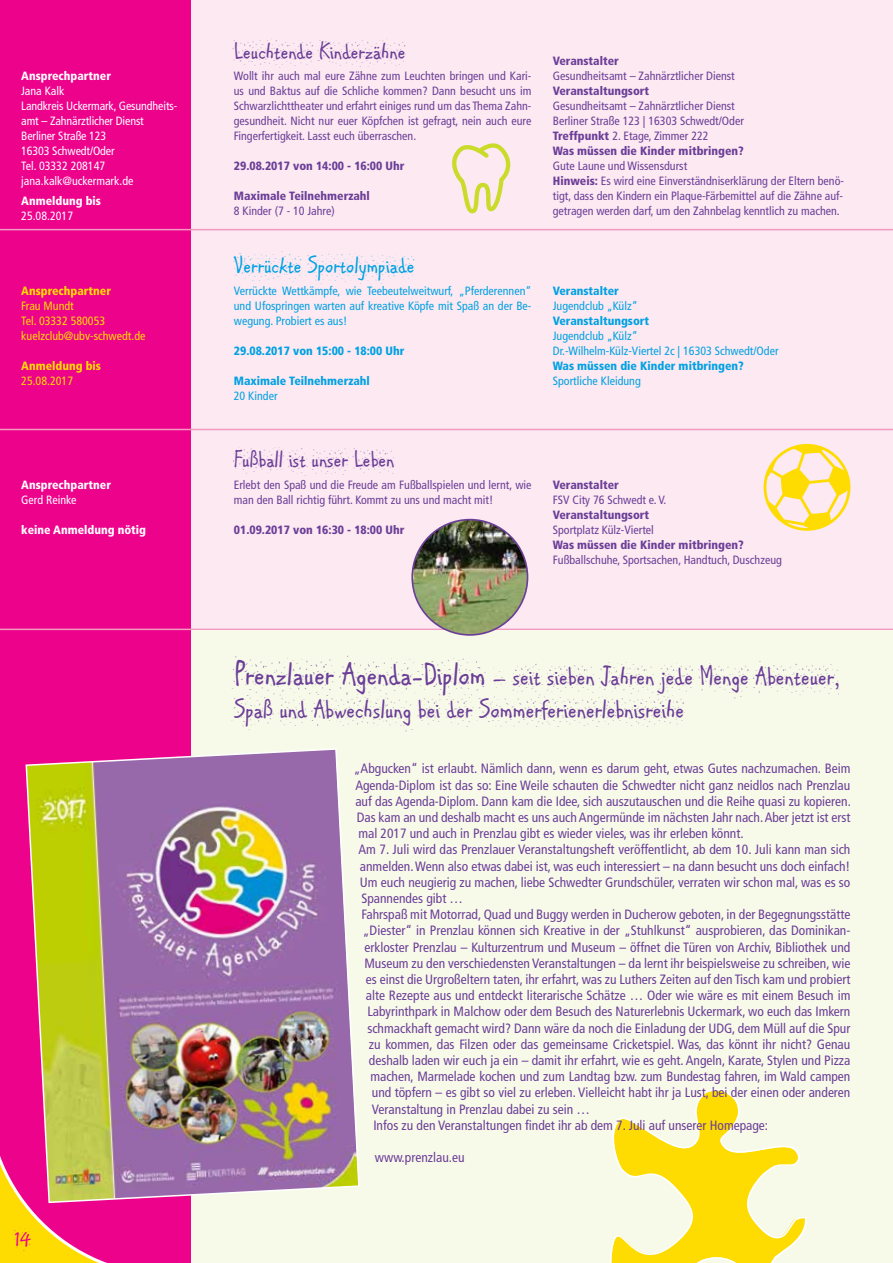
<style>
.page{position:relative;width:893px;height:1263px;background:#fff}
.page>*{position:absolute;margin:0;border:0;box-sizing:border-box;transform-origin:0 0}
.t1{font:27px/32.4px "ARCARTER";color:#6b3e98}
.t2{font:24px "ARCARTER";color:#6b3e98}
.t3{font:24px "ARCARTER";color:#00a1e3}
.t4{font:22.5px "ARCARTER";color:#ed028c}
.t5{font:condensed 13.5px "Frutiger LT Std";color:#6b3e98}
.t6{font:condensed 12px/15px "Frutiger LT Std";color:#6b3e98}
.t7{font:condensed 12px/15px "Frutiger LT Std";color:#00a1e3;text-align:justify}
.t8{font:900 condensed 12px "Frutiger LT Std";color:#6b3e98}
.t9{font:condensed 12px/15px "Frutiger LT Std";letter-spacing:-.01em;color:#fff}
.t10{font:900 condensed 12px "Frutiger LT Std";color:#00a1e3}
.t11{font:900 condensed 12px "Frutiger LT Std";color:#fff}
.t12{font:condensed 12px/15px "Frutiger LT Std";color:#ffdc01}
.t13{font:900 condensed 12px "Frutiger LT Std";color:#ffdc01}
.s1{font-weight:900}
.s2{font-size:33px}
</style>
<div class="page">
<div style="left:0;top:0;width:191px;height:1263px;background:#ed028c"></div>
<svg style="left:0;top:1156px;width:107px;height:107px"></svg>
<div style="left:191px;top:0;width:702px;height:1263px;background:#fce9f1"></div>
<hr style="left:0;top:229px;width:893px;height:1px;background:#f499c2">
<hr style="left:0;top:429px;width:893px;height:1px;background:#f499c2">
<hr style="left:0;top:629px;width:893px;height:1px;background:#f499c2">
<div style="left:191px;top:630px;width:702px;height:633px;background:#f8fae9"></div>
<svg style="left:610px;top:1089px;width:197px;height:174px"></svg>
<img style="left:412px;top:520px;width:115px;height:115px;border-radius:58px">
<div style="left:411px;top:519px;width:117px;height:117px;border:2px solid #6b3e98;border-radius:50%"></div>
<svg style="left:764px;top:444px;width:86px;height:87px"></svg>
<svg style="left:452px;top:143px;width:58px;height:70px"></svg>
<img style="left:25px;top:748px;width:335px;height:456px">
<p class="t11" style="left:21px;top:69px;width:91px">Ansprechpartner</p>
<p class="t9" style="left:21px;top:84px;width:157px">Jana Kalk<br>Landkreis Uckermark, Gesundheits&shy;amt – Zahnärztlicher Dienst<br>Berliner Straße 123<br>16303 Schwedt/Oder<br>Tel. 03332 208147 jana.kalk@uckermark.de</p>
<p class="t11" style="left:21px;top:193px;width:81px">Anmeldung bis</p>
<p class="t9" style="left:21px;top:208px;width:53px">25.08.2017</p>
<p class="t13" style="left:21px;top:284px;width:91px">Ansprechpartner</p>
<p class="t12" style="left:21px;top:298px;width:126px">Frau Mundt<br>Tel. 03332 580053 kuelzclub@ubv-schwedt.de</p>
<p class="t13" style="left:21px;top:359px;width:81px">Anmeldung bis</p>
<p class="t12" style="left:21px;top:373px;width:53px">25.08.2017</p>
<p class="t11" style="left:21px;top:477px;width:91px">Ansprechpartner</p>
<p class="t9" style="left:21px;top:492px;width:57px">Gerd Reinke</p>
<p class="t11" style="left:21px;top:522px;width:126px">keine Anmeldung nötig</p>
<h3 class="t4" style="left:15px;top:1225px;width:18px">14</h3>
<h2 class="t2" style="left:234px;top:36px;width:173px">LEUCHTENDE KINDERZÄHNE</h2>
<p class="t6" style="left:234px;top:69px;width:299px;text-align:justify">Wollt ihr auch mal eure Zähne zum Leuchten bringen und Kari&shy;us und Baktus auf die Schliche kommen? Dann besucht uns im Schwarzlichttheater und erfahrt einiges rund um das Thema Zahn&shy;gesundheit. Nicht nur euer Köpfchen ist gefragt, nein auch eure Fingerfertigkeit. Lasst euch überraschen.</p>
<p class="t8" style="left:234px;top:159px;width:172px">29.08.2017 von 14:00 - 16:00 Uhr</p>
<p class="t8" style="left:234px;top:189px;width:138px">Maximale Teilnehmerzahl</p>
<p class="t6" style="left:234px;top:204px;width:102px">8 Kinder (7 - 10 Jahre)</p>
<h2 class="t3" style="left:234px;top:251px;width:182px">VERRÜCKTE SPORTOLYMPIADE</h2>
<p class="t7" style="left:234px;top:283px;width:299px">Verrückte Wettkämpfe, wie Teebeutelweitwurf, „Pferderennen“ und Ufospringen warten auf kreative Köpfe mit Spaß an der Be&shy;wegung. Probiert es aus!</p>
<p class="t10" style="left:234px;top:344px;width:172px">29.08.2017 von 15:00 - 18:00 Uhr</p>
<p class="t10" style="left:234px;top:374px;width:138px">Maximale Teilnehmerzahl</p>
<p class="t7" style="left:234px;top:388px;width:45px">20 Kinder</p>
<h2 class="t2" style="left:234px;top:444px;width:162px">FUßBALL IST UNSER LEBEN</h2>
<p class="t6" style="left:234px;top:477px;width:299px">Erlebt den Spaß und die Freude am Fußballspielen und lernt, wie man den Ball richtig führt. Kommt zu uns und macht mit!</p>
<p class="t8" style="left:234px;top:522px;width:172px">01.09.2017 von 16:30 - 18:00 Uhr</p>
<p class="t8" style="left:553px;top:54px;width:68px">Veranstalter</p>
<p class="t6" style="left:553px;top:69px;width:183px">Gesundheitsamt – Zahnärztlicher Dienst</p>
<p class="t8" style="left:553px;top:84px;width:98px">Veranstaltungsort</p>
<p class="t6" style="left:553px;top:99px;width:193px">Gesundheitsamt – Zahnärztlicher Dienst Berliner Straße 123 | 16303 Schwedt/Oder <span class="s1">Treffpunkt</span> 2. Etage, Zimmer 222<br><span class="s1">Was müssen die Kinder mitbringen?</span></p>
<p class="t6" style="left:553px;top:159px;width:293px">Gute Laune und Wissensdurst<br><span class="s1">Hinweis:</span> Es wird eine Einverständniserklärung der Eltern benö&shy;tigt, dass den Kindern ein Plaque-Färbemittel auf die Zähne auf&shy;getragen werden darf, um den Zahnbelag kenntlich zu machen.</p>
<p class="t10" style="left:553px;top:284px;width:68px">Veranstalter</p>
<p class="t7" style="left:553px;top:298px;width:86px">Jugendclub „Külz“</p>
<p class="t10" style="left:553px;top:314px;width:98px">Veranstaltungsort</p>
<p class="t7" style="left:553px;top:328px;width:227px">Jugendclub „Külz“<br>Dr.-Wilhelm-Külz-Viertel 2c | 16303 Schwedt/Oder</p>
<p class="t10" style="left:553px;top:359px;width:192px">Was müssen die Kinder mitbringen?</p>
<p class="t7" style="left:553px;top:373px;width:89px">Sportliche Kleidung</p>
<p class="t8" style="left:553px;top:477px;width:68px">Veranstalter</p>
<p class="t6" style="left:553px;top:492px;width:115px">FSV City 76 Schwedt e. V.</p>
<p class="t8" style="left:553px;top:507px;width:98px">Veranstaltungsort</p>
<p class="t6" style="left:553px;top:522px;width:103px">Sportplatz Külz-Viertel</p>
<p class="t8" style="left:553px;top:537px;width:192px">Was müssen die Kinder mitbringen?</p>
<p class="t6" style="left:553px;top:552px;width:231px">Fußballschuhe, Sportsachen, Handtuch, Duschzeug</p>
<h1 class="t1" style="left:234px;top:660px;width:607px"><span class="s2">PRENZLAUER AGENDA-DIPLOM</span> – SEIT SIEBEN JAHREN JEDE MENGE ABENTEUER,<br>SPAß UND ABWECHSLUNG BEI DER SOMMERFERIENERLEBNISREIHE</h1>
<p class="t5" style="left:354px;top:761px;width:498px">„Abgucken“ ist erlaubt. Nämlich dann, wenn es darum geht, etwas Gutes nachzumachen. Beim</p>
<p class="t5" style="left:355px;top:777px;width:496px">Agenda-Diplom ist das so: Eine Weile schauten die Schwedter nicht ganz neidlos nach Prenzlau</p>
<p class="t5" style="left:355px;top:793px;width:497px">auf das Agenda-Diplom. Dann kam die Idee, sich auszutauschen und die Reihe quasi zu kopieren.</p>
<p class="t5" style="left:357px;top:809px;width:495px">Das kam an und deshalb macht es uns auch Angermünde im nächsten Jahr nach. Aber jetzt ist erst</p>
<p class="t5" style="left:358px;top:826px;width:387px">mal 2017 und auch in Prenzlau gibt es wieder vieles, was ihr erleben könnt.</p>
<p class="t5" style="left:358px;top:842px;width:494px">Am 7. Juli wird das Prenzlauer Veranstaltungsheft veröffentlicht, ab dem 10. Juli kann man sich</p>
<p class="t5" style="left:360px;top:858px;width:492px">anmelden. Wenn also etwas dabei ist, was euch interessiert – na dann besucht uns doch einfach!</p>
<p class="t5" style="left:360px;top:874px;width:492px">Um euch neugierig zu machen, liebe Schwedter Grundschüler, verraten wir schon mal, was es so</p>
<p class="t5" style="left:361px;top:890px;width:103px">Spannendes gibt …</p>
<p class="t5" style="left:361px;top:907px;width:490px">Fahrspaß mit Motorrad, Quad und Buggy werden in Ducherow geboten, in der Begegnungsstätte</p>
<p class="t5" style="left:363px;top:923px;width:489px">„Diester“ in Prenzlau können sich Kreative in der „Stuhlkunst“ ausprobieren, das Dominikan-</p>
<p class="t5" style="left:364px;top:939px;width:488px">erkloster Prenzlau – Kulturzentrum und Museum – öffnet die Türen von Archiv, Bibliothek und</p>
<p class="t5" style="left:364px;top:955px;width:487px">Museum zu den verschiedensten Veranstaltungen – da lernt ihr beispielsweise zu schreiben, wie</p>
<p class="t5" style="left:366px;top:971px;width:486px">es einst die Urgroßeltern taten, ihr erfahrt, was zu Luthers Zeiten auf den Tisch kam und probiert</p>
<p class="t5" style="left:366px;top:988px;width:486px">alte Rezepte aus und entdeckt literarische Schätze … Oder wie wäre es mit einem Besuch im</p>
<p class="t5" style="left:367px;top:1004px;width:484px">Labyrinthpark in Malchow oder dem Besuch des Naturerlebnis Uckermark, wo euch das Imkern</p>
<p class="t5" style="left:367px;top:1020px;width:485px">schmackhaft gemacht wird? Dann wäre da noch die Einladung der UDG, dem Müll auf die Spur</p>
<p class="t5" style="left:369px;top:1036px;width:483px">zu kommen, das Filzen oder das gemeinsame Cricketspiel. Was, das könnt ihr nicht? Genau</p>
<p class="t5" style="left:369px;top:1052px;width:483px">deshalb laden wir euch ja ein – damit ihr erfahrt, wie es geht. Angeln, Karate, Stylen und Pizza</p>
<p class="t5" style="left:370px;top:1069px;width:482px">machen, Marmelade kochen und zum Landtag bzw. zum Bundestag fahren, im Wald campen</p>
<p class="t5" style="left:372px;top:1085px;width:480px">und töpfern – es gibt so viel zu erleben. Vielleicht habt ihr ja Lust, bei der einen oder anderen</p>
<p class="t5" style="left:372px;top:1101px;width:220px">Veranstaltung in Prenzlau dabei zu sein …</p>
<p class="t5" style="left:373px;top:1117px;width:396px">Infos zu den Veranstaltungen findet ihr ab dem 7. Juli auf unserer Homepage:</p>
<p class="t5" style="left:375px;top:1150px;width:91px">www.prenzlau.eu</p>
</div>
